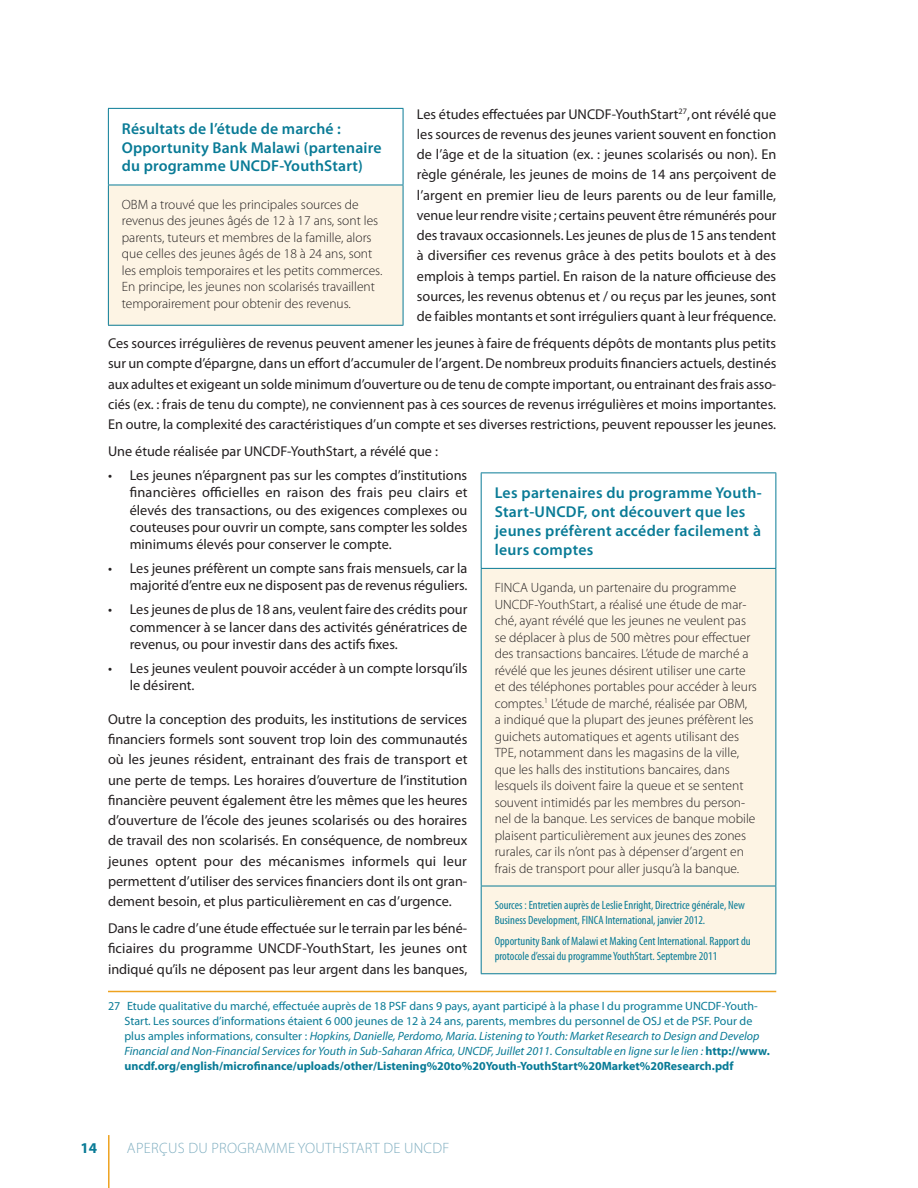
<style>
.page{position:relative;width:918px;height:1188px;background:#fff}
.page>*{position:absolute;margin:0;border:0;box-sizing:border-box;transform-origin:0 0}
._3a__Box_Header{font:600 15.75px/18.9px "Myriad Pro";letter-spacing:.015em;color:#097b96}
.t1{font:300 15px "Myriad Pro";letter-spacing:.02em;color:#7faec0}
.t2{font:700 15px "Myriad Pro";color:#097b96}
._2a__Body_Copy{font:14.25px/20.2px "Myriad Pro";color:#231f20;text-align:justify}
._2b__Body_Bullets{font:14.25px/17.2px "Myriad Pro";color:#231f20;text-align:justify}
._3c__Box_Copy{font:300 13.5px/16.5px "Myriad Pro";color:#231f20}
.x__Footnote{font:12px/15px "Myriad Pro";color:#097b96}
._3e__Box_Source{font:condensed 12px/15px "Myriad Pro";color:#097b96}
.s1{font-style:italic}
.s2{font-weight:700}
</style>
<div class="page">
<hr style="left:108px;top:1135px;width:2px;height:53px;background:#eea21f">
<hr style="left:108px;top:991px;width:668px;height:1px;background:#eea21f">
<div style="left:108px;top:185px;width:295px;height:140px;background:#fdf4e4"></div>
<hr style="left:108px;top:108px;width:295px;height:1px;background:#097b96">
<hr style="left:108px;top:109px;width:1px;height:76px;background:#097b96">
<hr style="left:403px;top:109px;width:1px;height:76px;background:#097b96">
<hr style="left:108px;top:185px;width:295px;height:1px;background:#097b96">
<hr style="left:108px;top:185px;width:1px;height:140px;background:#097b96">
<hr style="left:403px;top:185px;width:1px;height:140px;background:#097b96">
<hr style="left:108px;top:325px;width:295px;height:1px;background:#097b96">
<div style="left:482px;top:569px;width:294px;height:404px;background:#fdf4e4"></div>
<hr style="left:481px;top:569px;width:1px;height:317px;background:#097b96">
<hr style="left:776px;top:569px;width:1px;height:317px;background:#097b96">
<hr style="left:481px;top:886px;width:295px;height:1px;background:#097b96">
<hr style="left:481px;top:886px;width:1px;height:87px;background:#097b96">
<hr style="left:776px;top:886px;width:1px;height:87px;background:#097b96">
<hr style="left:481px;top:973px;width:295px;height:1px;background:#097b96">
<hr style="left:481px;top:472px;width:295px;height:1px;background:#097b96">
<hr style="left:481px;top:473px;width:1px;height:95px;background:#097b96">
<hr style="left:776px;top:473px;width:1px;height:95px;background:#097b96">
<hr style="left:481px;top:568px;width:295px;height:1px;background:#097b96">
<p class="_2a__Body_Copy" style="left:417px;top:104px;width:361px">Les études effectuées par UNCDF-YouthStart<sup>27</sup>,ont révélé que les sources de revenus des jeunes varient souvent en fonction de l’âge et de la situation (ex. : jeunes scolarisés ou non). En règle générale, les jeunes de moins de 14 ans perçoivent de l’argent en premier lieu de leurs parents ou de leur famille, venue leur rendre visite ; certains peuvent être rémunérés pour des travaux occasionnels. Les jeunes de plus de 15 ans tendent à diversifier ces revenus grâce à des petits boulots et à des emplois à temps partiel. En raison de la nature officieuse des sources, les revenus obtenus et / ou reçus par les jeunes, sont de faibles montants et sont irréguliers quant à leur fréquence.</p>
<p class="_2a__Body_Copy" style="left:108px;top:333px;width:670px">Ces sources irrégulières de revenus peuvent amener les jeunes à faire de fréquents dépôts de montants plus petits sur un compte d’épargne, dans un effort d’accumuler de l’argent. De nombreux produits financiers actuels, destinés aux adultes et exigeant un solde minimum d’ouverture ou de tenu de compte important, ou entrainant des frais asso&shy;ciés (ex. : frais de tenu du compte), ne conviennent pas à ces sources de revenus irrégulières et moins importantes.<br>En outre, la complexité des caractéristiques d’un compte et ses diverses restrictions, peuvent repousser les jeunes.</p>
<p class="_2a__Body_Copy" style="left:108px;top:441px;width:332px">Une étude réalisée par UNCDF-YouthStart, a révélé que :</p>
<p class="_2b__Body_Bullets" style="left:130px;top:467px;width:339px;text-indent:-22px">• Les jeunes n’épargnent pas sur les comptes d’institutions financières officielles en raison des frais peu clairs et élevés des transactions, ou des exigences complexes ou couteuses pour ouvrir un compte, sans compter les soldes minimums élevés pour conserver le compte.</p>
<p class="_2b__Body_Bullets" style="left:108px;top:560px;width:361px;text-align:right">• Les jeunes préfèrent un compte sans frais mensuels, car la majorité d’entre eux ne disposent pas de revenus réguliers.</p>
<p class="_2b__Body_Bullets" style="left:130px;top:601px;width:339px;text-indent:-22px">• Les jeunes de plus de 18 ans, veulent faire des crédits pour commencer à se lancer dans des activités génératrices de revenus, ou pour investir dans des actifs fixes.</p>
<p class="_2b__Body_Bullets" style="left:130px;top:659px;width:339px;text-indent:-22px">• Les jeunes veulent pouvoir accéder à un compte lorsqu’ils le désirent.</p>
<p class="_2a__Body_Copy" style="left:108px;top:709px;width:361px">Outre la conception des produits, les institutions de services financiers formels sont souvent trop loin des communautés où les jeunes résident, entrainant des frais de transport et une perte de temps. Les horaires d’ouverture de l’institution financière peuvent également être les mêmes que les heures d’ouverture de l’école des jeunes scolarisés ou des horaires de travail des non scolarisés. En conséquence, de nombreux jeunes optent pour des mécanismes informels qui leur permettent d’utiliser des services financiers dont ils ont gran&shy;dement besoin, et plus particulièrement en cas d’urgence.</p>
<p class="_2a__Body_Copy" style="left:108px;top:918px;width:361px">Dans le cadre d’une étude effectuée sur le terrain par les béné&shy;ficiaires du programme UNCDF-YouthStart, les jeunes ont indiqué qu’ils ne déposent pas leur argent dans les banques,</p>
<p class="x__Footnote" style="left:124px;top:999px;width:647px;text-indent:-16px">27 Etude qualitative du marché, effectuée auprès de 18 PSF dans 9 pays, ayant participé à la phase I du programme UNCDF-Youth-Start. Les sources d’informations étaient 6 000 jeunes de 12 à 24 ans, parents, membres du personnel de OSJ et de PSF. Pour de plus amples informations, consulter : <span class="s1">Hopkins, Danielle, Perdomo, Maria. Listening to Youth: Market Research to Design and Develop Financial and Non-Financial Services for Youth in Sub-Saharan Africa, UNCDF, Juillet 2011. Consultable en ligne sur le lien :</span> <span class="s2">http://www. uncdf.org/english/microfinance/uploads/other/Listening%20to%20Youth-YouthStart%20Market%20Research.pdf</span></p>
<p class="_3a__Box_Header" style="left:122px;top:119px;width:261px">Résultats de l’étude de marché :<br>Opportunity Bank Malawi (partenaire du programme UNCDF-YouthStart)</p>
<p class="_3c__Box_Copy" style="left:122px;top:196px;width:262px">OBM a trouvé que les principales sources de revenus des jeunes âgés de 12 à 17 ans, sont les parents, tuteurs et membres de la famille, alors que celles des jeunes âgés de 18 à 24 ans, sont les emplois temporaires et les petits commerces.<br>En principe, les jeunes non scolarisés travaillent temporairement pour obtenir des revenus.</p>
<p class="_3a__Box_Header" style="left:495px;top:483px;width:269px">Les partenaires du programme Youth-<br>Start-UNCDF, ont découvert que les jeunes préfèrent accéder facilement à leurs comptes</p>
<p class="_3c__Box_Copy" style="left:495px;top:579px;width:264px">FINCA Uganda, un partenaire du programme UNCDF-YouthStart, a réalisé une étude de mar&shy;ché, ayant révélé que les jeunes ne veulent pas se déplacer à plus de 500 mètres pour effectuer des transactions bancaires. L’étude de marché a révélé que les jeunes désirent utiliser une carte et des téléphones portables pour accéder à leurs comptes.<sup>1</sup> L’étude de marché, réalisée par OBM,<br>a indiqué que la plupart des jeunes préfèrent les guichets automatiques et agents utilisant des TPE, notamment dans les magasins de la ville, que les halls des institutions bancaires, dans lesquels ils doivent faire la queue et se sentent souvent intimidés par les membres du person&shy;nel de la banque. Les services de banque mobile plaisent particulièrement aux jeunes des zones rurales, car ils n’ont pas à dépenser d’argent en frais de transport pour aller jusqu’à la banque.</p>
<p class="_3e__Box_Source" style="left:495px;top:897px;width:252px">Sources : Entretien auprès de Leslie Enright, Directrice générale, New<br>Business Development, FINCA International, janvier 2012.</p>
<p class="_3e__Box_Source" style="left:495px;top:934px;width:258px">Opportunity Bank of Malawi et Making Cent International. Rapport du protocole d’essai du programme YouthStart. Septembre 2011</p>
<p class="t2" style="left:80px;top:1139px;width:18px">14</p>
<p class="t1" style="left:127px;top:1139px;width:324px">APERÇUS DU PROGRAMME YOUTHSTART DE UNCDF</p>
</div>
